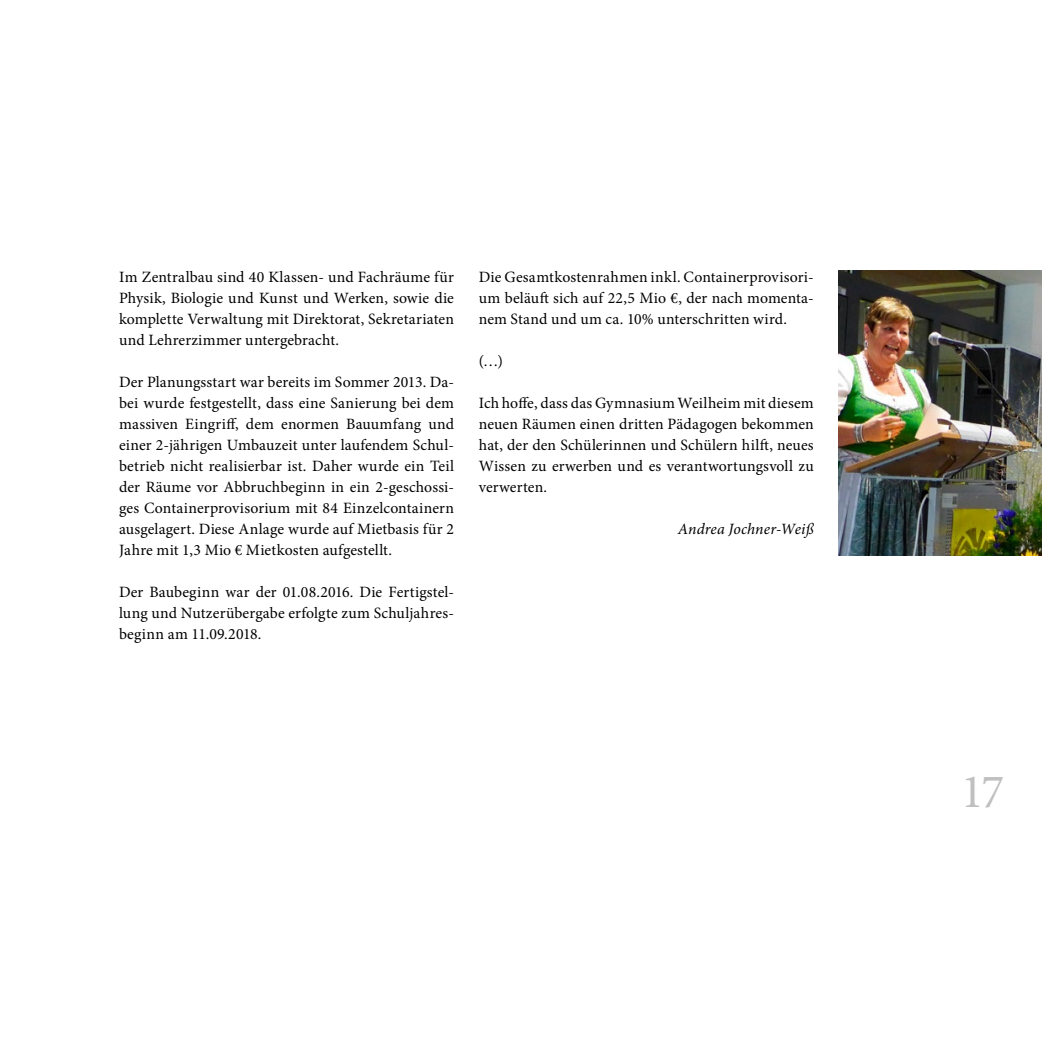
<style>
.page{position:relative;width:1042px;height:1042px;background:#fff}
.page>*{position:absolute;margin:0;border:0;box-sizing:border-box;transform-origin:0 0}
.t1{font:48.12px "Minion Pro";color:#c1c0c0}
.t2{font:15.75px/21px "Minion Pro";letter-spacing:.005em;color:#000;text-align:justify}
.t3{font:italic 15.75px "Minion Pro";letter-spacing:.01em;color:#000}
</style>
<div class="page">
<img style="left:838px;top:270px;width:204px;height:286px">
<p class="t2" style="left:119px;top:266px;width:336px">Im Zentralbau sind 40 Klassen- und Fachräume für Physik, Biologie und Kunst und Werken, sowie die komplette Verwaltung mit Direktorat, Sekretariaten und Lehrerzimmer untergebracht.</p>
<p class="t2" style="left:119px;top:371px;width:336px">Der Planungsstart war bereits im Sommer 2013. Da&shy;bei wurde festgestellt, dass eine Sanierung bei dem massiven Eingriff, dem enormen Bauumfang und einer 2-jährigen Umbauzeit unter laufendem Schul&shy;betrieb nicht realisierbar ist. Daher wurde ein Teil der Räume vor Abbruchbeginn in ein 2-geschossi&shy;ges Containerprovisorium mit 84 Einzelcontainern ausgelagert. Diese Anlage wurde auf Mietbasis für 2<br>Jahre mit 1,3 Mio € Mietkosten aufgestellt.</p>
<p class="t2" style="left:119px;top:581px;width:336px">Der Baubeginn war der 01.08.2016. Die Fertigstel&shy;lung und Nutzerübergabe erfolgte zum Schuljahres&shy;beginn am 11.09.2018.</p>
<p class="t2" style="left:479px;top:266px;width:336px">Die Gesamtkostenrahmen inkl. Containerprovisori&shy;um beläuft sich auf 22,5 Mio €, der nach momenta&shy;nem Stand und um ca. 10% unterschritten wird.</p>
<p class="t2" style="left:479px;top:350px;width:26px">(…)</p>
<p class="t2" style="left:479px;top:392px;width:336px">Ich hoffe, dass das Gymnasium Weilheim mit diesem neuen Räumen einen dritten Pädagogen bekommen hat, der den Schülerinnen und Schülern hilft, neues Wissen zu erwerben und es verantwortungsvoll zu verwerten.</p>
<p class="t3" style="left:678px;top:518px;width:137px">Andrea Jochner-Weiß</p>
<h1 class="t1" style="left:961px;top:759px;width:45px">17</h1>
</div>
